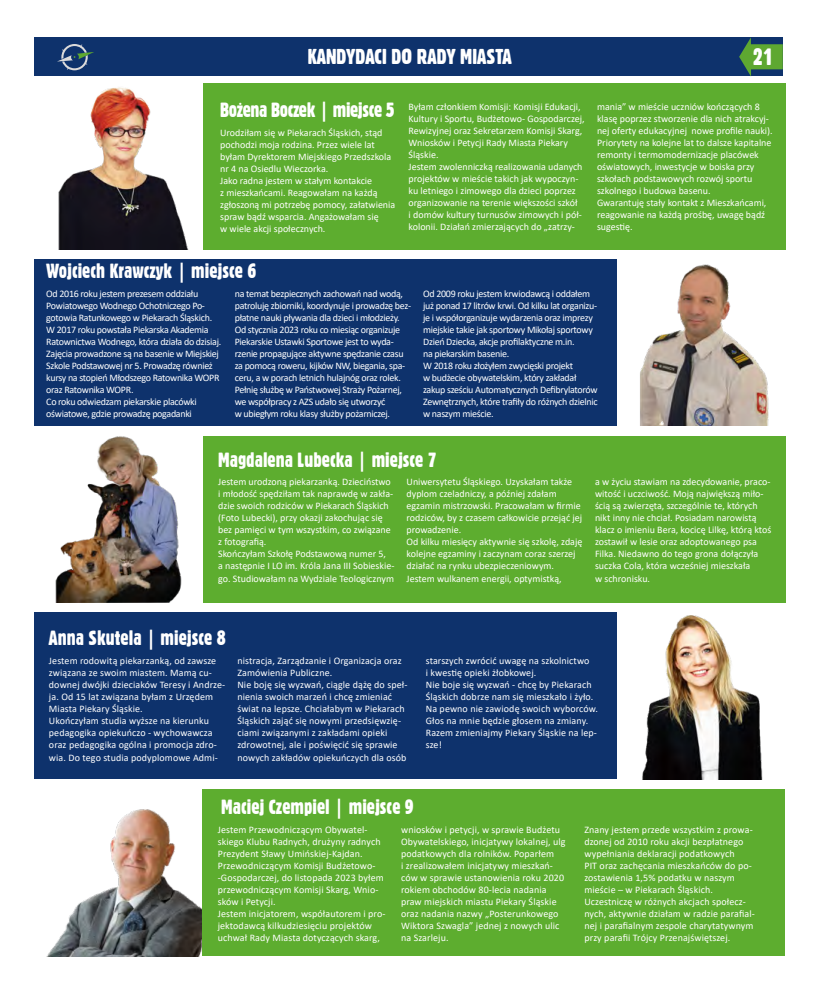
<style>
.page{position:relative;width:820px;height:993px;background:#fff}
.page>*{position:absolute;margin:0;border:0;box-sizing:border-box;transform-origin:0 0}
.t1{font:23px "Gothic 821 Cn BT";color:#fff}
.t2{font:21px "Gothic 821 Cn BT";color:#fff}
.t3{font:20px "Gothic 821 Cn BT";color:#fff}
.t4{font:20px "Gothic 821 Cn BT";letter-spacing:-.02em;color:#fff}
.t5{font:10px/12px "Calibri";color:#fff}
.t6{font:10px/12px "Calibri";letter-spacing:-.03em;color:#fff}
</style>
<div class="page">
<div style="left:34px;top:37px;width:748px;height:39px;background:#0e326c"></div>
<svg style="left:739px;top:37px;width:43px;height:40px"></svg>
<svg style="left:57px;top:44px;width:37px;height:26px"></svg>
<img style="left:58px;top:83px;width:146px;height:166px">
<img style="left:616px;top:259px;width:153px;height:166px">
<img style="left:55px;top:436px;width:149px;height:166px">
<img style="left:616px;top:612px;width:147px;height:167px">
<img style="left:47px;top:809px;width:155px;height:146px">
<div style="left:204px;top:83px;width:581px;height:166px;background:#5dad2f"></div>
<div style="left:34px;top:259px;width:582px;height:166px;background:#0e326c"></div>
<div style="left:204px;top:435px;width:581px;height:167px;background:#5dad2f"></div>
<div style="left:34px;top:612px;width:582px;height:167px;background:#0e326c"></div>
<div style="left:202px;top:789px;width:582px;height:166px;background:#5dad2f"></div>
<h2 class="t2" style="left:308px;top:44px;width:205px">KANDYDACI DO RADY MIASTA</h2>
<h1 class="t1" style="left:752px;top:43px;width:22px">21</h1>
<h3 class="t4" style="left:220px;top:98px;width:176px">Bożena Boczek | miejsce 5</h3>
<p class="t5" style="left:220px;top:126px;width:176px">Urodziłam się w Piekarach Śląskich, stąd pochodzi moja rodzina. Przez wiele lat byłam Dyrektorem Miejskiego Przedszkola nr 4 na Osiedlu Wieczorka.<br>Jako radna jestem w stałym kontakcie<br>z mieszkańcami. Reagowałam na każdą zgłoszoną mi potrzebę pomocy, załatwienia spraw bądź wsparcia. Angażowałam się<br>w wiele akcji społecznych.</p>
<h3 class="t3" style="left:46px;top:258px;width:211px">Wojciech Krawczyk | miejsce 6</h3>
<p class="t5" style="left:408px;top:100px;width:177px">Byłam członkiem Komisji: Komisji Edukacji, Kultury i Sportu, Budżetowo- Gospodarczej, Rewizyjnej oraz Sekretarzem Komisji Skarg, Wniosków i Petycji Rady Miasta Piekary Śląskie.<br>Jestem zwolenniczką realizowania udanych projektów w mieście takich jak wypoczyn&shy;ku letniego i zimowego dla dzieci poprzez organizowanie na terenie większości szkół<br>i domów kultury turnusów zimowych i pół&shy;kolonii. Działań zmierzających do „zatrzy-</p>
<p class="t5" style="left:596px;top:100px;width:177px">mania” w mieście uczniów kończących 8 klasę poprzez stworzenie dla nich atrakcyj&shy;nej oferty edukacyjnej nowe profile nauki).<br>Priorytety na kolejne lat to dalsze kapitalne remonty i termomodernizacje placówek oświatowych, inwestycje w boiska przy szkołach podstawowych rozwój sportu szkolnego i budowa basenu.<br>Gwarantuję stały kontakt z Mieszkańcami, reagowanie na każdą prośbę, uwagę bądź sugestię.</p>
<p class="t6" style="left:46px;top:287px;width:176px">Od 2016 roku jestem prezesem oddziału Powiatowego Wodnego Ochotniczego Po&shy;gotowia Ratunkowego w Piekarach Śląskich.<br>W 2017 roku powstała Piekarska Akademia Ratownictwa Wodnego, która działa do dzisiaj.<br>Zajęcia prowadzone są na basenie w Miejskiej Szkole Podstawowej nr 5. Prowadzę również kursy na stopień Młodszego Ratownika WOPR oraz Ratownika WOPR.<br>Co roku odwiedzam piekarskie placówki oświatowe, gdzie prowadzę pogadanki</p>
<p class="t6" style="left:235px;top:287px;width:178px">na temat bezpiecznych zachowań nad wodą, patroluję zbiorniki, koordynuje i prowadzę bez&shy;płatne nauki pływania dla dzieci i młodzieży.<br>Od stycznia 2023 roku co miesiąc organizuje Piekarskie Ustawki Sportowe jest to wyda&shy;rzenie propagujące aktywne spędzanie czasu za pomocą roweru, kijków NW, biegania, spa&shy;ceru, a w porach letnich hulajnóg oraz rolek.<br>Pełnię służbę w Państwowej Straży Pożarnej, we współpracy z AZS udało się utworzyć<br>w ubiegłym roku klasy służby pożarniczej.</p>
<p class="t6" style="left:423px;top:287px;width:176px">Od 2009 roku jestem krwiodawcą i oddałem już ponad 17 litrów krwi. Od kilku lat organizu&shy;je i współorganizuje wydarzenia oraz imprezy miejskie takie jak sportowy Mikołaj sportowy Dzień Dziecka, akcje profilaktyczne m.in.<br>na piekarskim basenie.<br>W 2018 roku złożyłem zwycięski projekt<br>w budżecie obywatelskim, który zakładał zakup sześciu Automatycznych Defibrylatorów Zewnętrznych, które trafiły do różnych dzielnic w naszym mieście.</p>
<h3 class="t3" style="left:218px;top:447px;width:220px">Magdalena Lubecka | miejsce 7</h3>
<p class="t5" style="left:218px;top:475px;width:178px">Jestem urodzoną piekarzanką. Dzieciństwo i młodość spędziłam tak naprawdę w zakła&shy;dzie swoich rodziców w Piekarach Śląskich (Foto Lubecki), przy okazji zakochując się bez pamięci w tym wszystkim, co związane z fotografią.<br>Skończyłam Szkołę Podstawową numer 5,<br>a następnie I LO im. Króla Jana III Sobieskie&shy;go. Studiowałam na Wydziale Teologicznym</p>
<p class="t5" style="left:406px;top:475px;width:177px">Uniwersytetu Śląskiego. Uzyskałam także dyplom czeladniczy, a później zdałam egzamin mistrzowski. Pracowałam w firmie rodziców, by z czasem całkowicie przejąć jej prowadzenie.<br>Od kilku miesięcy aktywnie się szkolę, zdaję kolejne egzaminy i zaczynam coraz szerzej działać na rynku ubezpieczeniowym.<br>Jestem wulkanem energii, optymistką,</p>
<p class="t5" style="left:594px;top:475px;width:178px">a w życiu stawiam na zdecydowanie, praco&shy;witość i uczciwość. Moją największą miło&shy;ścią są zwierzęta, szczególnie te, których nikt inny nie chciał. Posiadam narowistą klacz o imieniu Bera, kocicę Lilkę, którą ktoś zostawił w lesie oraz adoptowanego psa Filka. Niedawno do tego grona dołączyła suczka Cola, która wcześniej mieszkała<br>w schronisku.</p>
<h3 class="t3" style="left:49px;top:625px;width:178px">Anna Skutela | miejsce 8</h3>
<p class="t5" style="left:49px;top:653px;width:178px">Jestem rodowitą piekarzanką, od zawsze związana ze swoim miastem. Mamą cu&shy;downej dwójki dzieciaków Teresy i Andrze&shy;ja. Od 15 lat związana byłam z Urzędem Miasta Piekary Śląskie.<br>Ukończyłam studia wyższe na kierunku pedagogika opiekuńczo - wychowawcza oraz pedagogika ogólna i promocja zdro&shy;wia. Do tego studia podyplomowe Admi-</p>
<p class="t5" style="left:237px;top:653px;width:171px">nistracja, Zarządzanie i Organizacja oraz Zamówienia Publiczne.<br>Nie boję się wyzwań, ciągle dążę do speł&shy;nienia swoich marzeń i chcę zmieniać świat na lepsze. Chciałabym w Piekarach Śląskich zająć się nowymi przedsięwzię&shy;ciami związanymi z zakładami opieki zdrowotnej, ale i poświęcić się sprawie nowych zakładów opiekuńczych dla osób</p>
<p class="t5" style="left:425px;top:653px;width:173px">starszych zwrócić uwagę na szkolnictwo<br>i kwestię opieki żłobkowej.<br>Nie boje się wyzwań - chcę by Piekarach Śląskich dobrze nam się mieszkało i żyło.<br>Na pewno nie zawiodę swoich wyborców.<br>Głos na mnie będzie głosem na zmiany.<br>Razem zmieniajmy Piekary Śląskie na lep&shy;sze!</p>
<h3 class="t3" style="left:221px;top:794px;width:194px">Maciej Czempiel | miejsce 9</h3>
<p class="t5" style="left:218px;top:823px;width:169px">Jestem Przewodniczącym Obywatel&shy;skiego Klubu Radnych, drużyny radnych Prezydent Sławy Umińskiej-Kajdan.<br>Przewodniczącym Komisji Budżetowo--Gospodarczej, do listopada 2023 byłem przewodniczącym Komisji Skarg, Wnio&shy;sków i Petycji.<br>Jestem inicjatorem, współautorem i pro&shy;jektodawcą kilkudziesięciu projektów uchwał Rady Miasta dotyczących skarg,</p>
<p class="t5" style="left:401px;top:823px;width:166px">wniosków i petycji, w sprawie Budżetu Obywatelskiego, inicjatywy lokalnej, ulg podatkowych dla rolników. Poparłem<br>i zrealizowałem inicjatywy mieszkań&shy;ców w sprawie ustanowienia roku 2020 rokiem obchodów 80-lecia nadania praw miejskich miastu Piekary Śląskie oraz nadania nazwy „Posterunkowego Wiktora Szwagla” jednej z nowych ulic na Szarleju.</p>
<p class="t5" style="left:584px;top:823px;width:172px">Znany jestem przede wszystkim z prowa&shy;dzonej od 2010 roku akcji bezpłatnego wypełniania deklaracji podatkowych<br>PIT oraz zachęcania mieszkańców do po&shy;zostawienia 1,5% podatku w naszym mieście – w Piekarach Śląskich.<br>Uczestniczę w różnych akcjach społecz&shy;nych, aktywnie działam w radzie parafial&shy;nej i parafialnym zespole charytatywnym przy parafii Trójcy Przenajświętszej.</p>
</div>
